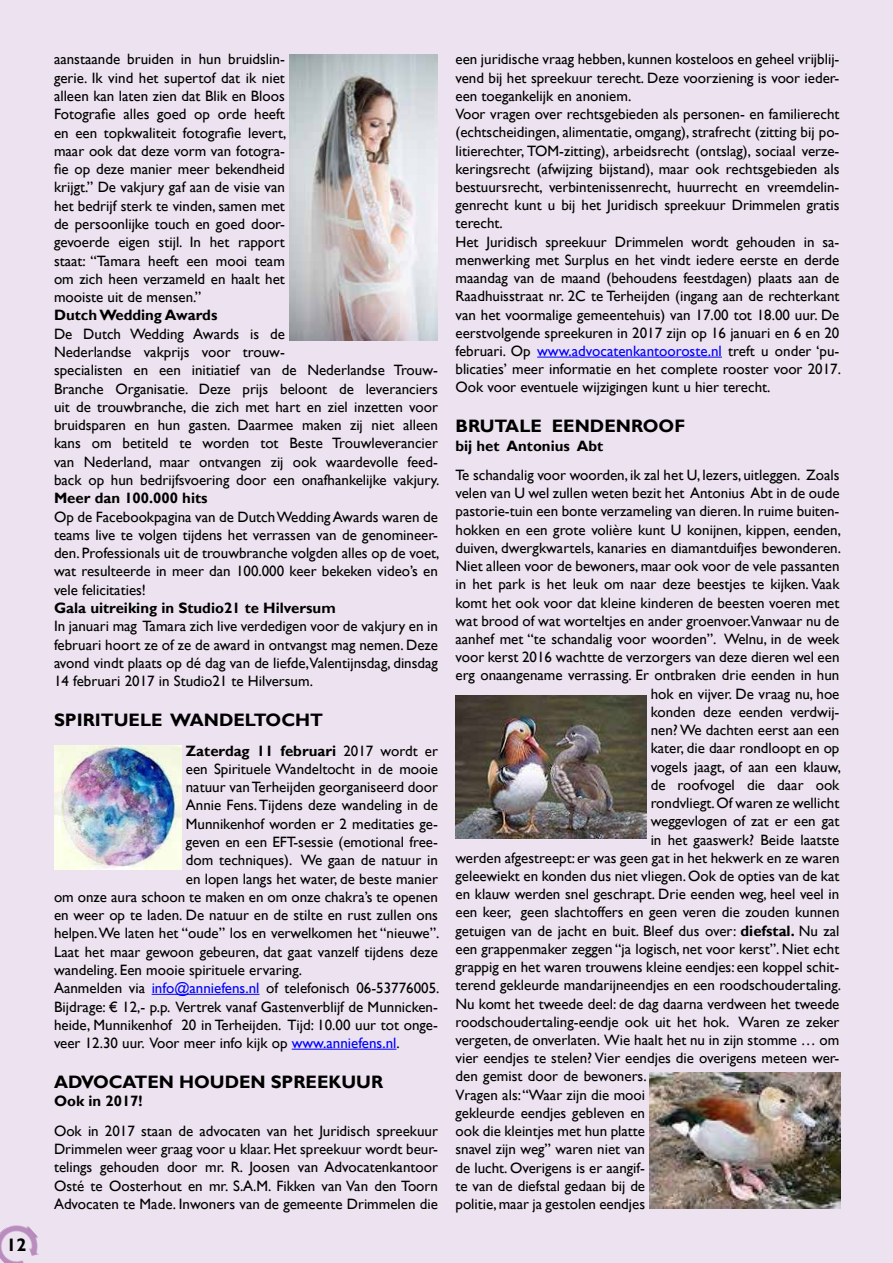
<style>
.page{position:relative;width:893px;height:1263px;background:#ede3f0}
.page>*{position:absolute;margin:0;border:0;box-sizing:border-box;transform-origin:0 0}
.t1{font:700 18px "Gill Sans";color:#000}
.t2{font:15px/18.3px "Gill Sans";color:#000;text-align:justify}
.t3{font:700 15px "Gill Sans";color:#000}
.s1{font-weight:400}
.s2{color:#00f}
.s3{font-weight:700}
</style>
<div class="page">
<img style="left:0;top:1225px;width:39px;height:38px">
<hr style="left:152px;top:994px;width:107px;height:1px;background:#00f">
<hr style="left:292px;top:1049px;width:104px;height:1px;background:#00f">
<hr style="left:537px;top:357px;width:185px;height:1px;background:#00f">
<img style="left:289px;top:54px;width:149px;height:287px">
<img style="left:649px;top:1072px;width:192px;height:137px">
<img style="left:455px;top:695px;width:191px;height:144px">
<img style="left:54px;top:745px;width:128px;height:125px">
<p class="t1" style="left:6px;top:1234px;width:21px">12</p>
<p class="t2" style="left:54px;top:50px;width:234px">aanstaande bruiden in hun bruidslin&shy;gerie. Ik vind het supertof dat ik niet alleen kan laten zien dat Blik en Bloos Fotografie alles goed op orde heeft en een topkwaliteit fotografie levert, maar ook dat deze vorm van fotogra&shy;fie op deze manier meer bekendheid krijgt.” De vakjury gaf aan de visie van het bedrijf sterk te vinden, samen met de persoonlijke touch en goed door&shy;gevoerde eigen stijl. In het rapport staat: “Tamara heeft een mooi team om zich heen verzameld en haalt het mooiste uit de mensen.”</p>
<p class="t3" style="left:54px;top:306px;width:165px">Dutch Wedding Awards</p>
<p class="t2" style="left:54px;top:325px;width:387px;text-align:left">De Dutch Wedding Awards is de<br>Nederlandse vakprijs voor trouw-<br>specialisten en een initiatief van de Nederlandse Trouw-Branche Organisatie. Deze prijs beloont de leveranciers uit de trouwbranche, die zich met hart en ziel inzetten voor bruidsparen en hun gasten. Daarmee maken zij niet alleen kans om betiteld te worden tot Beste Trouwleverancier van Nederland, maar ontvangen zij ook waardevolle feed&shy;back op hun bedrijfsvoering door een onafhankelijke vakjury.</p>
<p class="t3" style="left:54px;top:489px;width:155px">Meer dan 100.000 hits</p>
<p class="t2" style="left:54px;top:508px;width:387px">Op de Facebookpagina van de Dutch Wedding Awards waren de teams live te volgen tijdens het verrassen van de genomineer&shy;den. Professionals uit de trouwbranche volgden alles op de voet, wat resulteerde in meer dan 100.000 keer bekeken video’s en vele felicitaties!</p>
<p class="t3" style="left:54px;top:599px;width:283px">Gala uitreiking in Studio21 te Hilversum</p>
<p class="t2" style="left:54px;top:617px;width:385px">In januari mag Tamara zich live verdedigen voor de vakjury en in februari hoort ze of ze de award in ontvangst mag nemen. Deze avond vindt plaats op dé dag van de liefde,Valentijnsdag, dinsdag 14 februari 2017 in Studio21 te Hilversum.</p>
<p class="t1" style="left:54px;top:709px;width:271px">SPIRITUELE WANDELTOCHT</p>
<p class="t3" style="left:186px;top:741px;width:254px">Zaterdag 11 februari <span class="s1">2017 wordt er</span></p>
<p class="t2" style="left:186px;top:760px;width:254px">een Spirituele Wandeltocht in de mooie</p>
<p class="t2" style="left:186px;top:778px;width:254px">natuur van Terheijden georganiseerd door</p>
<p class="t2" style="left:186px;top:796px;width:254px">Annie Fens. Tijdens deze wandeling in de</p>
<p class="t2" style="left:186px;top:815px;width:254px">Munnikenhof worden er 2 meditaties ge-</p>
<p class="t2" style="left:186px;top:833px;width:254px">geven en een EFT-sessie (emotional free-</p>
<p class="t2" style="left:186px;top:851px;width:254px">dom techniques). We gaan de natuur in</p>
<p class="t2" style="left:186px;top:869px;width:254px">en lopen langs het water, de beste manier</p>
<p class="t2" style="left:54px;top:888px;width:385px">om onze aura schoon te maken en om onze chakra’s te openen</p>
<p class="t2" style="left:54px;top:906px;width:385px">en weer op te laden. De natuur en de stilte en rust zullen ons</p>
<p class="t2" style="left:54px;top:924px;width:387px">helpen. We laten het “oude” los en verwelkomen het “nieuwe”.</p>
<p class="t2" style="left:54px;top:943px;width:385px">Laat het maar gewoon gebeuren, dat gaat vanzelf tijdens deze</p>
<p class="t2" style="left:54px;top:961px;width:250px">wandeling. Een mooie spirituele ervaring.</p>
<p class="t2" style="left:54px;top:979px;width:387px">Aanmelden via <span class="s2">info@anniefens.nl</span> of telefonisch 06-53776005.</p>
<p class="t2" style="left:54px;top:997px;width:385px">Bijdrage: € 12,- p.p. Vertrek vanaf Gastenverblijf de Munnicken-</p>
<p class="t2" style="left:54px;top:1016px;width:385px">heide, Munnikenhof 20 in Terheijden. Tijd: 10.00 uur tot onge-</p>
<p class="t2" style="left:54px;top:1034px;width:347px">veer 12.30 uur. Voor meer info kijk op <span class="s2">www.anniefens.nl</span>.</p>
<p class="t1" style="left:54px;top:1071px;width:331px">ADVOCATEN HOUDEN SPREEKUUR</p>
<p class="t3" style="left:54px;top:1092px;width:90px">Ook in 2017!</p>
<p class="t2" style="left:54px;top:1122px;width:385px">Ook in 2017 staan de advocaten van het Juridisch spreekuur Drimmelen weer graag voor u klaar. Het spreekuur wordt beur&shy;telings gehouden door mr. R. Joosen van Advocatenkantoor Osté te Oosterhout en mr. S.A.M. Fikken van Van den Toorn Advocaten te Made. Inwoners van de gemeente Drimmelen die</p>
<p class="t2" style="left:455px;top:50px;width:387px;text-align:left">een juridische vraag hebben, kunnen kosteloos en geheel vrijblij&shy;vend bij het spreekuur terecht. Deze voorziening is voor ieder&shy;een toegankelijk en anoniem.<br>Voor vragen over rechtsgebieden als personen- en familierecht (echtscheidingen, alimentatie, omgang), strafrecht (zitting bij po&shy;litierechter, TOM-zitting), arbeidsrecht (ontslag), sociaal verze&shy;keringsrecht (afwijzing bijstand), maar ook rechtsgebieden als bestuursrecht, verbintenissenrecht, huurrecht en vreemdelin&shy;genrecht kunt u bij het Juridisch spreekuur Drimmelen gratis terecht.<br>Het Juridisch spreekuur Drimmelen wordt gehouden in sa&shy;menwerking met Surplus en het vindt iedere eerste en derde maandag van de maand (behoudens feestdagen) plaats aan de Raadhuisstraat nr. 2C te Terheijden (ingang aan de rechterkant van het voormalige gemeentehuis) van 17.00 tot 18.00 uur. De eerstvolgende spreekuren in 2017 zijn op 16 januari en 6 en 20 februari. Op <span class="s2">www.advocatenkantooroste.nl</span> treft u onder ‘pu&shy;blicaties’ meer informatie en het complete rooster voor 2017.<br>Ook voor eventuele wijzigingen kunt u hier terecht.</p>
<p class="t1" style="left:455px;top:416px;width:231px">BRUTALE EENDENROOF</p>
<p class="t3" style="left:455px;top:437px;width:149px">bij het Antonius Abt</p>
<p class="t2" style="left:455px;top:466px;width:386px">Te schandalig voor woorden, ik zal het U, lezers, uitleggen. Zoals</p>
<p class="t2" style="left:455px;top:484px;width:386px">velen van U wel zullen weten bezit het Antonius Abt in de oude</p>
<p class="t2" style="left:455px;top:502px;width:385px">pastorie-tuin een bonte verzameling van dieren. In ruime buiten-</p>
<p class="t2" style="left:455px;top:521px;width:387px">hokken en een grote volière kunt U konijnen, kippen, eenden,</p>
<p class="t2" style="left:455px;top:539px;width:387px">duiven, dwergkwartels, kanaries en diamantduifjes bewonderen.</p>
<p class="t2" style="left:455px;top:557px;width:385px">Niet alleen voor de bewoners, maar ook voor de vele passanten</p>
<p class="t2" style="left:455px;top:575px;width:385px">in het park is het leuk om naar deze beestjes te kijken. Vaak</p>
<p class="t2" style="left:455px;top:594px;width:385px">komt het ook voor dat kleine kinderen de beesten voeren met</p>
<p class="t2" style="left:455px;top:612px;width:385px">wat brood of wat worteltjes en ander groenvoer.Vanwaar nu de</p>
<p class="t2" style="left:455px;top:630px;width:385px">aanhef met “te schandalig voor woorden”. Welnu, in de week</p>
<p class="t2" style="left:455px;top:648px;width:385px">voor kerst 2016 wachtte de verzorgers van deze dieren wel een</p>
<p class="t2" style="left:455px;top:666px;width:385px">erg onaangename verrassing. Er ontbraken drie eenden in hun</p>
<p class="t2" style="left:651px;top:685px;width:190px">hok en vijver. De vraag nu, hoe</p>
<p class="t2" style="left:651px;top:703px;width:190px">konden deze eenden verdwij-</p>
<p class="t2" style="left:651px;top:721px;width:190px">nen? We dachten eerst aan een</p>
<p class="t2" style="left:651px;top:739px;width:190px">kater, die daar rondloopt en op</p>
<p class="t2" style="left:651px;top:758px;width:192px">vogels jaagt, of aan een klauw,</p>
<p class="t2" style="left:651px;top:776px;width:190px">de roofvogel die daar ook</p>
<p class="t2" style="left:651px;top:794px;width:190px">rondvliegt. Of waren ze wellicht</p>
<p class="t2" style="left:651px;top:812px;width:190px">weggevlogen of zat er een gat</p>
<p class="t2" style="left:651px;top:830px;width:190px">in het gaaswerk? Beide laatste</p>
<p class="t2" style="left:455px;top:849px;width:385px">werden afgestreept: er was geen gat in het hekwerk en ze waren</p>
<p class="t2" style="left:455px;top:867px;width:385px">geleewiekt en konden dus niet vliegen. Ook de opties van de kat</p>
<p class="t2" style="left:455px;top:885px;width:385px">en klauw werden snel geschrapt. Drie eenden weg, heel veel in</p>
<p class="t2" style="left:455px;top:903px;width:385px">een keer, geen slachtoffers en geen veren die zouden kunnen</p>
<p class="t2" style="left:455px;top:922px;width:385px">getuigen van de jacht en buit. Bleef dus over: <span class="s3">diefstal.</span> Nu zal</p>
<p class="t2" style="left:455px;top:940px;width:385px">een grappenmaker zeggen “ja logisch, net voor kerst”. Niet echt</p>
<p class="t2" style="left:455px;top:958px;width:385px">grappig en het waren trouwens kleine eendjes: een koppel schit-</p>
<p class="t2" style="left:455px;top:976px;width:387px">terend gekleurde mandarijneendjes en een roodschoudertaling.</p>
<p class="t2" style="left:455px;top:995px;width:385px">Nu komt het tweede deel: de dag daarna verdween het tweede</p>
<p class="t2" style="left:455px;top:1013px;width:385px">roodschoudertaling-eendje ook uit het hok. Waren ze zeker</p>
<p class="t2" style="left:455px;top:1031px;width:385px">vergeten, de onverlaten. Wie haalt het nu in zijn stomme … om</p>
<p class="t2" style="left:455px;top:1049px;width:385px">vier eendjes te stelen? Vier eendjes die overigens meteen wer-</p>
<p class="t2" style="left:455px;top:1067px;width:193px">den gemist door de bewoners.</p>
<p class="t2" style="left:455px;top:1086px;width:191px">Vragen als: “Waar zijn die mooi</p>
<p class="t2" style="left:455px;top:1104px;width:191px">gekleurde eendjes gebleven en</p>
<p class="t2" style="left:455px;top:1122px;width:191px">ook die kleintjes met hun platte</p>
<p class="t2" style="left:455px;top:1140px;width:191px">snavel zijn weg” waren niet van</p>
<p class="t2" style="left:455px;top:1159px;width:191px">de lucht. Overigens is er aangif-</p>
<p class="t2" style="left:455px;top:1177px;width:191px">te van de diefstal gedaan bij de</p>
<p class="t2" style="left:455px;top:1195px;width:191px">politie, maar ja gestolen eendjes</p>
</div>
